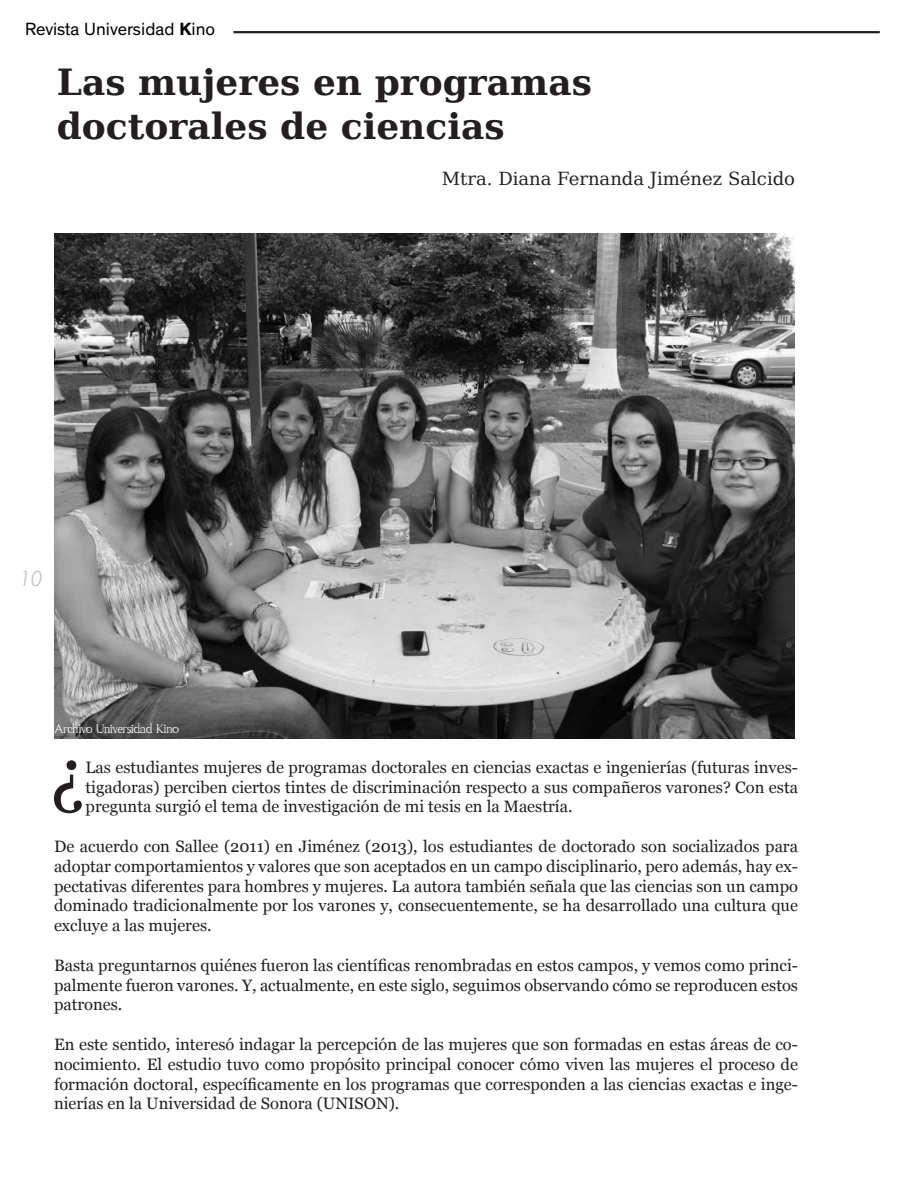
<style>
.page{position:relative;width:918px;height:1188px;background:#fff}
.page>*{position:absolute;margin:0;border:0;box-sizing:border-box;transform-origin:0 0}
.t1{font:73.65px "Georgia";color:#231f20}
.t2{font:700 36px/43.2px "Bitstream Vera Serif";color:#231f20}
.t3{font:italic 21px "Century Gothic";color:#c5c6c8}
.t4{font:19.5px "Ventura Times";color:#fafafa}
.t5{font:18px "Bitstream Vera Serif";color:#231f20}
.t6{font:18px "Theinhardt";color:#000}
.t7{font:16.5px/19.8px "Georgia";color:#231f20;text-align:justify}
.s1{font-weight:700}
</style>
<div class="page">
<img style="left:54px;top:233px;width:741px;height:506px">
<hr style="left:233px;top:31px;width:647px;height:2px;background:#231f20">
<p class="t6" style="left:25px;top:18px;width:192px">Revista Universidad <span class="s1">K</span>ino</p>
<p class="t2" style="left:57px;top:61px;width:537px">Las mujeres en programas doctorales de ciencias</p>
<p class="t5" style="left:442px;top:168px;width:355px">Mtra. Diana Fernanda Jiménez Salcido</p>
<p class="t3" style="left:20px;top:563px;width:25px">10</p>
<p class="t4" style="left:54px;top:721px;width:126px">Archivo Universidad Kino</p>
<p class="t1" style="left:50px;top:742px;width:37px">¿</p>
<p class="t7" style="left:86px;top:757px;width:714px">Las estudiantes mujeres de programas doctorales en ciencias exactas e ingenierías (futuras inves&shy;tigadoras) perciben ciertos tintes de discriminación respecto a sus compañeros varones? Con esta pregunta surgió el tema de investigación de mi tesis en la Maestría.</p>
<p class="t7" style="left:54px;top:837px;width:746px">De acuerdo con Sallee (2011) en Jiménez (2013), los estudiantes de doctorado son socializados para adoptar comportamientos y valores que son aceptados en un campo disciplinario, pero además, hay ex&shy;pectativas diferentes para hombres y mujeres. La autora también señala que las ciencias son un campo dominado tradicionalmente por los varones y, consecuentemente, se ha desarrollado una cultura que excluye a las mujeres.</p>
<p class="t7" style="left:54px;top:955px;width:746px">Basta preguntarnos quiénes fueron las científicas renombradas en estos campos, y vemos como princi&shy;palmente fueron varones. Y, actualmente, en este siglo, seguimos observando cómo se reproducen estos patrones.</p>
<p class="t7" style="left:54px;top:1035px;width:746px">En este sentido, interesó indagar la percepción de las mujeres que son formadas en estas áreas de co&shy;nocimiento. El estudio tuvo como propósito principal conocer cómo viven las mujeres el proceso de formación doctoral, específicamente en los programas que corresponden a las ciencias exactas e inge&shy;nierías en la Universidad de Sonora (UNISON).</p>
</div>
